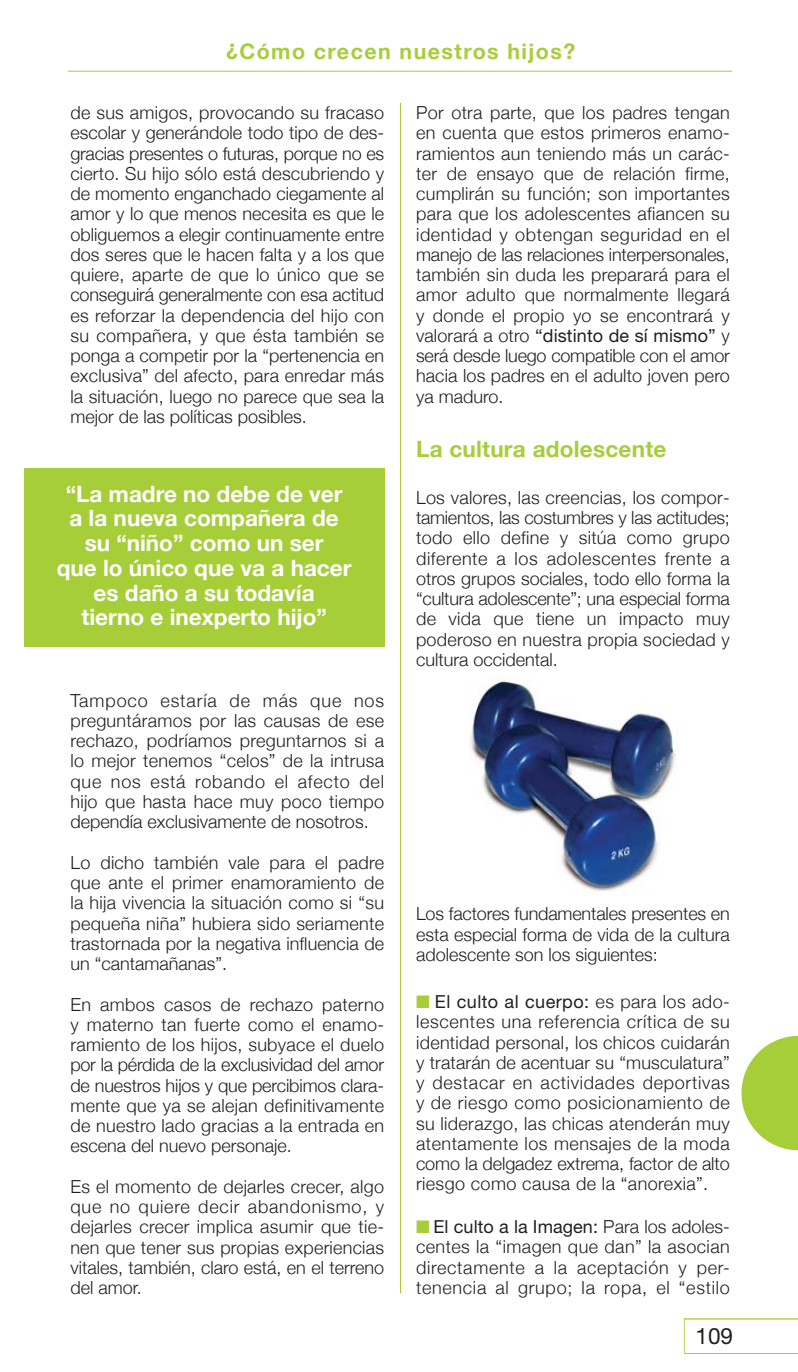
<style>
.page{position:relative;width:798px;height:1372px;background:#fff}
.page>*{position:absolute;margin:0;border:0;box-sizing:border-box;transform-origin:0 0}
.t1{font:700 22.5px/24.8px "Helvetica Neue";color:#fff;text-align:center}
.t2{font:700 22.5px "Helvetica Neue";letter-spacing:.01em;color:#a6ce38}
.t3{font:22.5px "Helvetica Neue";color:#231f20}
.t4{font:700 21.38px "Helvetica Neue";letter-spacing:.065em;color:#a6ce38}
.t5{font:300 18px/20.2px "Helvetica Neue";color:#231f20;text-align:justify}
.s1{font-weight:400}
.s2{color:#a6ce38}
</style>
<div class="page">
<img style="left:470px;top:681px;width:206px;height:210px">
<hr style="left:68px;top:71px;width:663px;height:1px;background:#a6ce38">
<svg style="left:684px;top:1318px;width:113px;height:35px"></svg>
<hr style="left:400px;top:103px;width:1px;height:1189px;background:#a6ce38">
<svg style="left:741px;top:1035px;width:56px;height:115px"></svg>
<div style="left:24px;top:469px;width:360px;height:178px;background:#a6ce38"></div>
<p class="t4" style="left:226px;top:38px;width:350px">¿Cómo crecen nuestros hijos?</p>
<p class="t5" style="left:70px;top:102px;width:315px">de sus amigos, provocando su fracaso escolar y generándole todo tipo de des&shy;gracias presentes o futuras, porque no es cierto. Su hijo sólo está descubriendo y de momento enganchado ciegamente al amor y lo que menos necesita es que le obliguemos a elegir continuamente entre dos seres que le hacen falta y a los que quiere, aparte de que lo único que se conseguirá generalmente con esa actitud es reforzar la dependencia del hijo con su compañera, y que ésta también se ponga a competir por la “pertenencia en exclusiva” del afecto, para enredar más la situación, luego no parece que sea la mejor de las políticas posibles.</p>
<p class="t1" style="left:57px;top:480px;width:296px">“La madre no debe de ver a la nueva compañera de su “niño” como un ser<br>que lo único que va a hacer es daño a su todavía<br>tierno e inexperto hijo”</p>
<p class="t5" style="left:70px;top:689px;width:315px">Tampoco estaría de más que nos preguntáramos por las causas de ese rechazo, podríamos preguntarnos si a lo mejor tenemos “celos” de la intrusa que nos está robando el afecto del hijo que hasta hace muy poco tiempo dependía exclusivamente de nosotros.</p>
<p class="t5" style="left:70px;top:851px;width:315px">Lo dicho también vale para el padre que ante el primer enamoramiento de la hija vivencia la situación como si “su pequeña niña” hubiera sido seriamente trastornada por la negativa influencia de un “cantamañanas”.</p>
<p class="t5" style="left:70px;top:993px;width:315px">En ambos casos de rechazo paterno y materno tan fuerte como el enamo&shy;ramiento de los hijos, subyace el duelo por la pérdida de la exclusividad del amor de nuestros hijos y que percibimos clara&shy;mente que ya se alejan definitivamente de nuestro lado gracias a la entrada en escena del nuevo personaje.</p>
<p class="t5" style="left:70px;top:1175px;width:315px">Es el momento de dejarles crecer, algo que no quiere decir abandonismo, y dejarles crecer implica asumir que tie&shy;nen que tener sus propias experiencias vitales, también, claro está, en el terreno del amor.</p>
<p class="t5" style="left:416px;top:102px;width:315px">Por otra parte, que los padres tengan en cuenta que estos primeros enamo&shy;ramientos aun teniendo más un carác&shy;ter de ensayo que de relación firme, cumplirán su función; son importantes para que los adolescentes afiancen su identidad y obtengan seguridad en el manejo de las relaciones interpersonales, también sin duda les preparará para el amor adulto que normalmente llegará y donde el propio yo se encontrará y valorará a otro <span class="s1">“distinto de sí mismo”</span> y será desde luego compatible con el amor hacia los padres en el adulto joven pero ya maduro.</p>
<p class="t2" style="left:416px;top:434px;width:252px">La cultura adolescente</p>
<p class="t5" style="left:416px;top:487px;width:315px">Los valores, las creencias, los compor&shy;tamientos, las costumbres y las actitudes; todo ello define y sitúa como grupo diferente a los adolescentes frente a otros grupos sociales, todo ello forma la “cultura adolescente”; una especial forma de vida que tiene un impacto muy poderoso en nuestra propia sociedad y cultura occidental.</p>
<p class="t5" style="left:416px;top:903px;width:315px">Los factores fundamentales presentes en esta especial forma de vida de la cultura adolescente son los siguientes:</p>
<p class="t5" style="left:416px;top:991px;width:315px"><span class="s2">■</span> <span class="s1">El culto al cuerpo:</span> es para los ado&shy;lescentes una referencia crítica de su identidad personal, los chicos cuidarán y tratarán de acentuar su “musculatura” y destacar en actividades deportivas y de riesgo como posicionamiento de su liderazgo, las chicas atenderán muy atentamente los mensajes de la moda como la delgadez extrema, factor de alto riesgo como causa de la “anorexia”.</p>
<p class="t5" style="left:416px;top:1216px;width:315px"><span class="s2">■</span> <span class="s1">El culto a la Imagen:</span> Para los adoles&shy;centes la “imagen que dan” la asocian directamente a la aceptación y per&shy;tenencia al grupo; la ropa, el “estilo</p>
<p class="t3" style="left:695px;top:1327px;width:39px">109</p>
</div>
